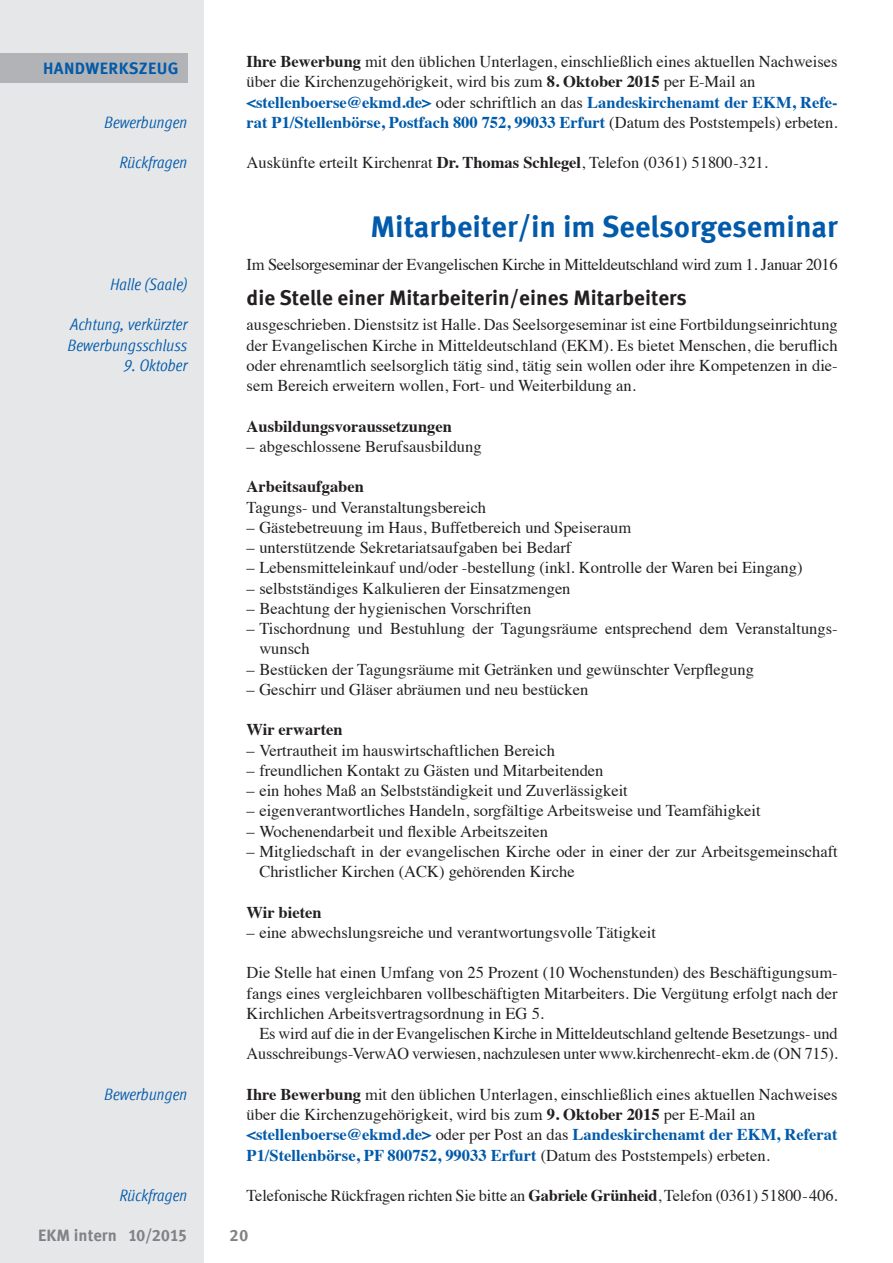
<style>
.page{position:relative;width:893px;height:1263px;background:#fff}
.page>*{position:absolute;margin:0;border:0;box-sizing:border-box;transform-origin:0 0}
.t1{font:700 30px "Meta Offc";color:#015aaa}
.t2{font:700 21px "Meta Offc";color:#231f20}
.t3{font:16.5px/20.2px "Times";color:#231f20}
.t4{font:italic condensed 16.5px/20.2px "Meta Offc";letter-spacing:-.005em;color:#015aaa}
.t5{font:16.5px "Times";letter-spacing:-.02em;color:#231f20}
.t6{font:700 16.5px "Times";color:#231f20}
.t7{font:700 16.5px "Meta Offc";color:#808285}
.t8{font:700 16.5px "Meta Offc";letter-spacing:.025em;color:#015aaa}
.s1{font-weight:700}
.s2{font-weight:700;color:#015aaa}
</style>
<div class="page">
<div style="left:0;top:0;width:204px;height:1263px;background:#e6e7e9"></div>
<div style="left:0;top:53px;width:187px;height:30px;background:#b2b3b7"></div>
<p class="t8" style="left:43px;top:59px;width:137px">HANDWERKSZEUG</p>
<p class="t3" style="left:247px;top:50px;width:593px"><span class="s1">Ihre Bewerbung</span> mit den üblichen Unterlagen, einschließlich eines aktuellen Nachweises über die Kirchenzugehörigkeit, wird bis zum <span class="s1">8. Oktober 2015</span> per E-Mail an <span class="s2">&lt;stellenboerse@ekmd.de&gt;</span> oder schriftlich an das <span class="s2">Landeskirchenamt der EKM, Refe&shy;rat P1/Stellenbörse, Postfach 800 752, 99033 Erfurt</span> (Datum des Poststempels) erbeten.</p>
<p class="t3" style="left:247px;top:151px;width:523px">Auskünfte erteilt Kirchenrat <span class="s1">Dr. Thomas Schlegel</span>, Telefon (0361) 51800-321.</p>
<p class="t4" style="left:104px;top:112px;width:84px">Bewerbungen</p>
<p class="t4" style="left:120px;top:153px;width:69px">Rückfragen</p>
<p class="t4" style="left:110px;top:274px;width:79px">Halle (Saale)</p>
<p class="t4" style="left:68px;top:315px;width:121px">Achtung, verkürzter<br>Bewerbungsschluss</p>
<p class="t4" style="left:124px;top:355px;width:65px">9. Oktober</p>
<p class="t4" style="left:104px;top:1084px;width:84px">Bewerbungen</p>
<p class="t4" style="left:120px;top:1185px;width:69px">Rückfragen</p>
<p class="t1" style="left:370px;top:208px;width:469px">Mitarbeiter/in im Seelsorgeseminar</p>
<p class="t5" style="left:247px;top:249px;width:593px">Im Seelsorgeseminar der Evangelischen Kirche in Mitteldeutschland wird zum 1. Januar 2016</p>
<p class="t2" style="left:247px;top:285px;width:442px">die Stelle einer Mitarbeiterin/eines Mitarbeiters</p>
<p class="t3" style="left:247px;top:313px;width:593px;text-align:justify">ausgeschrieben. Dienstsitz ist Halle. Das Seelsorgeseminar ist eine Fortbildungseinrichtung der Evangelischen Kirche in Mitteldeutschland (EKM). Es bietet Menschen, die beruflich oder ehrenamtlich seelsorglich tätig sind, tätig sein wollen oder ihre Kompetenzen in die&shy;sem Bereich erweitern wollen, Fort- und Weiterbildung an.</p>
<p class="t6" style="left:247px;top:410px;width:207px">Ausbildungsvoraussetzungen</p>
<p class="t3" style="left:247px;top:435px;width:237px">– abgeschlossene Berufsausbildung</p>
<p class="t3" style="left:247px;top:475px;width:241px"><span class="s1">Arbeitsaufgaben<br></span>Tagungs- und Veranstaltungsbereich</p>
<p class="t3" style="left:247px;top:516px;width:386px">– Gästebetreuung im Haus, Buffetbereich und Speiseraum</p>
<p class="t3" style="left:247px;top:536px;width:326px">– unterstützende Sekretariatsaufgaben bei Bedarf</p>
<p class="t3" style="left:247px;top:556px;width:557px">– Lebensmitteleinkauf und/oder -bestellung (inkl. Kontrolle der Waren bei Eingang)</p>
<p class="t3" style="left:247px;top:576px;width:325px">– selbstständiges Kalkulieren der Einsatzmengen</p>
<p class="t3" style="left:247px;top:597px;width:286px">– Beachtung der hygienischen Vorschriften</p>
<p class="t3" style="left:259px;top:617px;width:580px;text-indent:-13px">– Tischordnung und Bestuhlung der Tagungsräume entsprechend dem Veranstaltungs&shy;wunsch</p>
<p class="t3" style="left:247px;top:657px;width:509px">– Bestücken der Tagungsräume mit Getränken und gewünschter Verpflegung</p>
<p class="t3" style="left:247px;top:678px;width:343px">– Geschirr und Gläser abräumen und neu bestücken</p>
<p class="t6" style="left:247px;top:714px;width:98px">Wir erwarten</p>
<p class="t3" style="left:247px;top:738px;width:310px">– Vertrautheit im hauswirtschaftlichen Bereich</p>
<p class="t3" style="left:247px;top:759px;width:358px">– freundlichen Kontakt zu Gästen und Mitarbeitenden</p>
<p class="t3" style="left:247px;top:779px;width:383px">– ein hohes Maß an Selbstständigkeit und Zuverlässigkeit</p>
<p class="t3" style="left:247px;top:799px;width:516px">– eigenverantwortliches Handeln, sorgfältige Arbeitsweise und Teamfähigkeit</p>
<p class="t3" style="left:247px;top:819px;width:303px">– Wochenendarbeit und flexible Arbeitszeiten</p>
<p class="t3" style="left:259px;top:840px;width:580px;text-indent:-13px">– Mitgliedschaft in der evangelischen Kirche oder in einer der zur Arbeitsgemeinschaft<br>Christlicher Kirchen (ACK) gehörenden Kirche</p>
<p class="t6" style="left:247px;top:896px;width:77px">Wir bieten</p>
<p class="t3" style="left:247px;top:921px;width:411px">– eine abwechslungsreiche und verantwortungsvolle Tätigkeit</p>
<p class="t3" style="left:247px;top:961px;width:593px">Die Stelle hat einen Umfang von 25 Prozent (10 Wochenstunden) des Beschäftigungsum-</p>
<p class="t3" style="left:247px;top:981px;width:593px">fangs eines vergleichbaren vollbeschäftigten Mitarbeiters. Die Vergütung erfolgt nach der</p>
<p class="t3" style="left:247px;top:1002px;width:299px">Kirchlichen Arbeitsvertragsordnung in EG 5.</p>
<p class="t3" style="left:259px;top:1022px;width:580px">Es wird auf die in der Evangelischen Kirche in Mitteldeutschland geltende Besetzungs- und</p>
<p class="t3" style="left:247px;top:1042px;width:593px">Ausschreibungs-VerwAO verwiesen, nachzulesen unter www.kirchenrecht-ekm.de (ON 715).</p>
<p class="t3" style="left:247px;top:1083px;width:593px"><span class="s1">Ihre Bewerbung</span> mit den üblichen Unterlagen, einschließlich eines aktuellen Nachweises über die Kirchenzugehörigkeit, wird bis zum <span class="s1">9. Oktober 2015</span> per E-Mail an <span class="s2">&lt;stellenboerse@ekmd.de&gt;</span> oder per Post an das <span class="s2">Landeskirchenamt der EKM, Referat P1/Stellenbörse, PF 800752, 99033 Erfurt</span> (Datum des Poststempels) erbeten.</p>
<p class="t3" style="left:247px;top:1184px;width:593px">Telefonische Rückfragen richten Sie bitte an <span class="s1">Gabriele Grünheid</span>, Telefon (0361) 51800-406.</p>
<p class="t7" style="left:38px;top:1226px;width:150px">EKM intern 10/2015</p>
<p class="t7" style="left:230px;top:1226px;width:20px">20</p>
</div>
